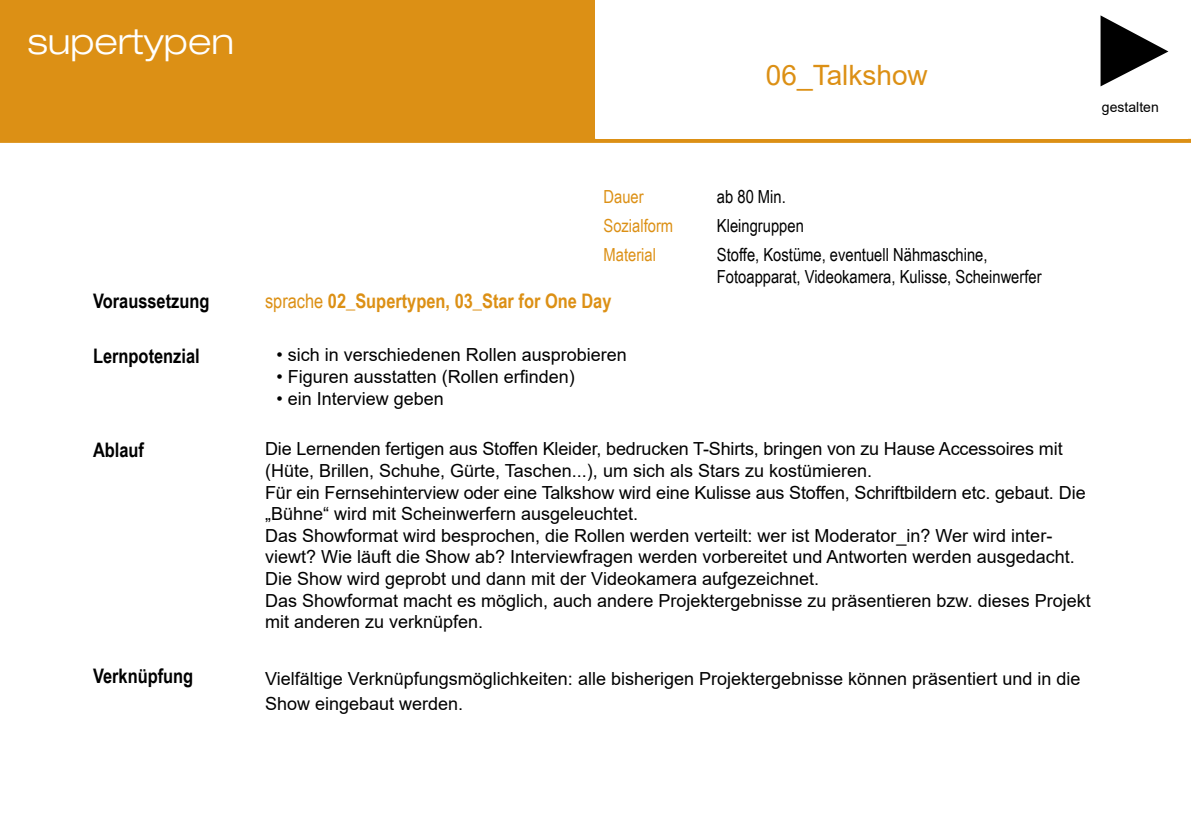
<style>
.page{position:relative;width:1191px;height:840px;background:#fff}
.page>*{position:absolute;margin:0;border:0;box-sizing:border-box;transform-origin:0 0}
.t1{font:300 expanded 36px "Helvetica Neue LT Std";color:#fff}
.t2{font:28px "Arial";color:#dc9015}
.t3{font:700 20px "Arial Narrow";color:#000}
.t4{font:700 20px "Arial Narrow";color:#dc9015}
.t5{font:18px/21.6px "Arial";color:#000}
.t6{font:18px/21.6px "Arial Narrow";color:#000}
.t7{font:18px "Arial Narrow";color:#dc9015}
.t8{font:14px "Arial";color:#000}
.s1{font-weight:400}
</style>
<div class="page">
<div style="left:0;top:0;width:1191px;height:143px;background:#dc9015"></div>
<div style="left:596px;top:3px;width:592px;height:136px;background:#fff"></div>
<svg style="left:1082px;top:0;width:109px;height:98px"></svg>
<h1 class="t1" style="left:28px;top:19px;width:208px">supertypen</h1>
<h2 class="t2" style="left:766px;top:56px;width:163px">06_Talkshow</h2>
<p class="t8" style="left:1102px;top:97px;width:58px">gestalten</p>
<p class="t7" style="left:603px;top:183px;width:42px">Dauer</p>
<p class="t6" style="left:717px;top:185px;width:70px">ab 80 Min.</p>
<p class="t7" style="left:603px;top:212px;width:71px">Sozialform</p>
<p class="t6" style="left:717px;top:214px;width:88px">Kleingruppen</p>
<p class="t7" style="left:603px;top:241px;width:54px">Material</p>
<p class="t6" style="left:717px;top:243px;width:326px">Stoffe, Kostüme, eventuell Nähmaschine,<br>Fotoapparat, Videokamera, Kulisse, Scheinwerfer</p>
<p class="t3" style="left:93px;top:286px;width:118px">Voraussetzung</p>
<p class="t4" style="left:265px;top:286px;width:348px"><span class="s1">sprache</span> 02_Supertypen, 03_Star for One Day</p>
<p class="t3" style="left:93px;top:340px;width:108px">Lernpotenzial</p>
<p class="t5" style="left:276px;top:344px;width:352px">• sich in verschiedenen Rollen ausprobieren</p>
<p class="t5" style="left:276px;top:365px;width:300px">• Figuren ausstatten (Rollen erfinden)</p>
<p class="t5" style="left:276px;top:387px;width:169px">• ein Interview geben</p>
<p class="t3" style="left:93px;top:434px;width:53px">Ablauf</p>
<p class="t5" style="left:265px;top:438px;width:827px">Die Lernenden fertigen aus Stoffen Kleider, bedrucken T-Shirts, bringen von zu Hause Accessoires mit (Hüte, Brillen, Schuhe, Gürte, Taschen...), um sich als Stars zu kostümieren.<br>Für ein Fernsehinterview oder eine Talkshow wird eine Kulisse aus Stoffen, Schriftbildern etc. gebaut. Die „Bühne“ wird mit Scheinwerfern ausgeleuchtet.<br>Das Showformat wird besprochen, die Rollen werden verteilt: wer ist Moderator_in? Wer wird inter&shy;viewt? Wie läuft die Show ab? Interviewfragen werden vorbereitet und Antworten werden ausgedacht.<br>Die Show wird geprobt und dann mit der Videokamera aufgezeichnet.<br>Das Showformat macht es möglich, auch andere Projektergebnisse zu präsentieren bzw. dieses Projekt mit anderen zu verknüpfen.</p>
<p class="t3" style="left:93px;top:660px;width:102px">Verknüpfung</p>
<p class="t5" style="left:265px;top:664px;width:817px;line-height:25.6px">Vielfältige Verknüpfungsmöglichkeiten: alle bisherigen Projektergebnisse können präsentiert und in die<br>Show eingebaut werden.</p>
</div>
